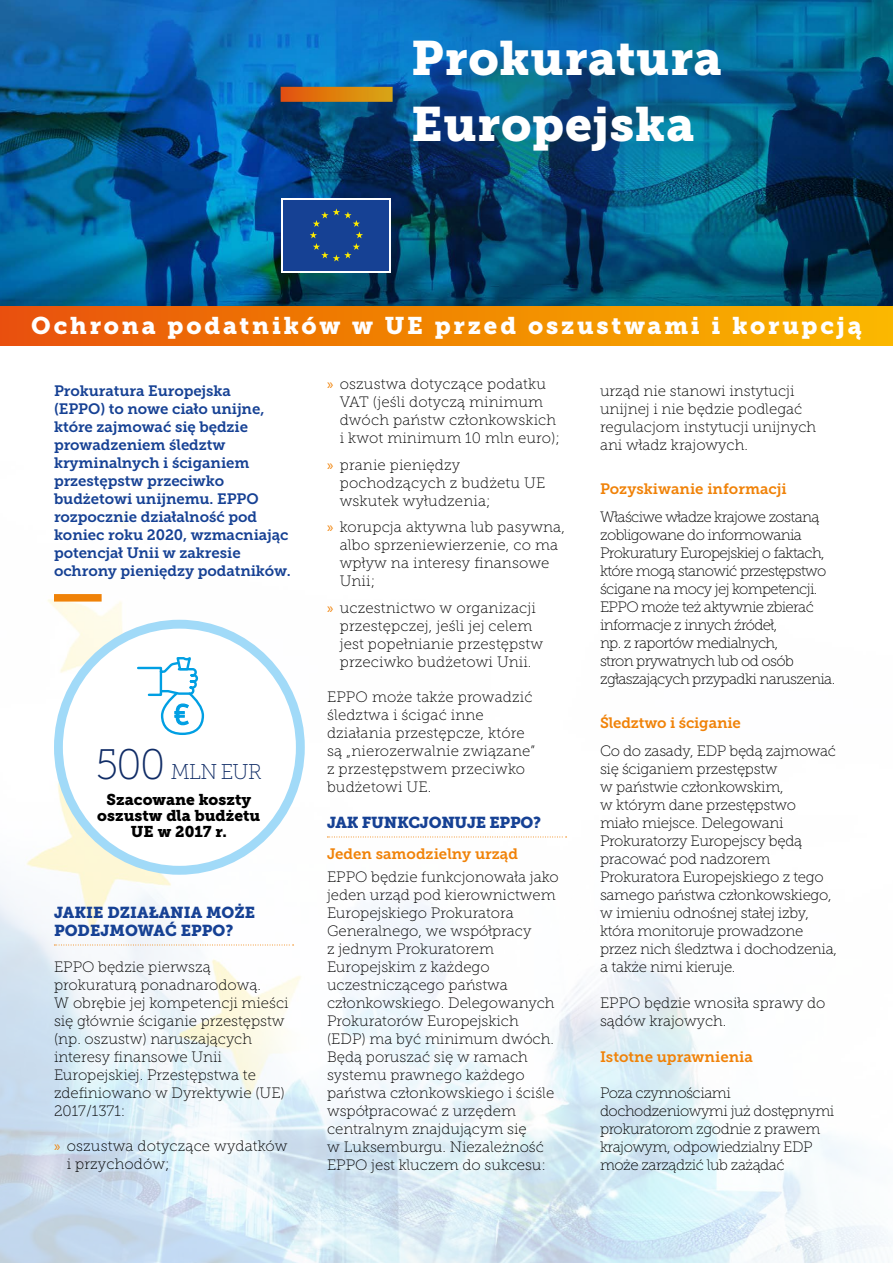
<style>
.page{position:relative;width:893px;height:1263px;background:#fff}
.page>*{position:absolute;margin:0;border:0;box-sizing:border-box;transform-origin:0 0}
.t1{font:48px/66px "Museo Slab 900";letter-spacing:.015em;color:#fff}
.t2{font:24px "Museo Slab 900";letter-spacing:.115em;color:#fff}
.Chiffre_bleus{font:21.3px "Museo Slab 100";letter-spacing:-.025em;color:#102c66;scale:.96 1}
.SUBTITLE{font:15.75px/18px "Museo Slab 900";letter-spacing:-.005em;color:#164194}
.Pays{font:15.6px/16px "Museo Slab 900";color:#000;text-align:center}
.Body{font:15px/18px "Museo Slab 100";color:#000}
.Body-2{font:15px/18px "Museo Slab 100";letter-spacing:-.02em;color:#000}
.Body-3{font:15px/18px "Museo Slab 100";letter-spacing:-.04em;color:#000}
.Intro{font:15px/18px "Museo Slab 700";letter-spacing:-.005em;color:#164194}
.Body-4{font:15px/18px "Museo Slab 100";letter-spacing:-.03em;color:#000}
.Body-5{font:15px "Museo Slab 700";color:#f08208}
.s1{font-size:42.6px}
.s2{font-family:"Myriad Pro";color:#f08208}
</style>
<div class="page">
<img style="left:0;top:345px;width:893px;height:918px">
<img style="left:0;top:0;width:222px;height:306px">
<div style="left:54px;top:594px;width:48px;height:8px;background:#f08208"></div>
<svg style="left:54px;top:945px;width:240px;height:1px"></svg>
<svg style="left:327px;top:837px;width:240px;height:1px"></svg>
<svg style="left:222px;top:0;width:671px;height:306px;background:#075684"></svg>
<div style="left:282px;top:198px;width:109px;height:74px;background:linear-gradient(to right,#164194,#164194)"></div>
<div style="left:284px;top:200px;width:105px;height:70px;background:#164194"></div>
<svg style="left:310px;top:208px;width:53px;height:53px"></svg>
<div style="left:0;top:306px;width:893px;height:39px;background:linear-gradient(to right,#e85209,#faba00)"></div>
<div style="left:58px;top:624px;width:242px;height:246px;background:#fff;border-radius:50%"></div>
<div style="left:54px;top:620px;width:251px;height:255px;border:9px solid #a1daf8;border-radius:50%"></div>
<svg style="left:137px;top:657px;width:68px;height:78px"></svg>
<p class="t1" style="left:411px;top:26px;width:312px">Prokuratura<br>Europejska</p>
<p class="t2" style="left:31px;top:312px;width:832px">Ochrona podatników w UE przed oszustwami i korupcją</p>
<p class="Intro" style="left:54px;top:382px;width:238px">Prokuratura Europejska<br>(EPPO) to nowe ciało unijne, które zajmować się będzie prowadzeniem śledztw kryminalnych i ściganiem przestępstw przeciwko budżetowi unijnemu. EPPO rozpocznie działalność pod koniec roku 2020, wzmacniając potencjał Unii w zakresie ochrony pieniędzy podatników.</p>
<p class="Chiffre_bleus" style="left:96px;top:760px;width:174px"><span class="s1">500</span> MLN EUR</p>
<p class="Pays" style="left:97px;top:792px;width:165px">Szacowane koszty oszustw dla budżetu<br>UE w 2017 r.</p>
<p class="SUBTITLE" style="left:54px;top:904px;width:203px">JAKIE DZIAŁANIA MOŻE<br>PODEJMOWAĆ EPPO?</p>
<p class="Body" style="left:54px;top:958px;width:236px">EPPO będzie pierwszą prokuraturą ponadnarodową.<br>W obrębie jej kompetencji mieści się głównie ściganie przestępstw (np. oszustw) naruszających interesy finansowe Unii<br>Europejskiej. Przestępstwa te zdefiniowano w Dyrektywie (UE)<br>2017/1371:</p>
<p class="Body" style="left:67px;top:1137px;width:222px;text-indent:-13px"><span class="s2">»</span> oszustwa dotyczące wydatków i przychodów;</p>
<p class="Body" style="left:340px;top:375px;width:222px;text-indent:-13px"><span class="s2">»</span> oszustwa dotyczące podatku<br>VAT (jeśli dotyczą minimum dwóch państw członkowskich i kwot minimum 10 mln euro);</p>
<p class="Body" style="left:340px;top:456px;width:207px;text-indent:-13px"><span class="s2">»</span> pranie pieniędzy pochodzących z budżetu UE wskutek wyłudzenia;</p>
<p class="Body" style="left:340px;top:518px;width:227px;text-indent:-13px"><span class="s2">»</span> korupcja aktywna lub pasywna, albo sprzeniewierzenie, co ma wpływ na interesy finansowe<br>Unii;</p>
<p class="Body" style="left:340px;top:599px;width:205px;text-indent:-13px"><span class="s2">»</span> uczestnictwo w organizacji przestępczej, jeśli jej celem jest popełnianie przestępstw przeciwko budżetowi Unii.</p>
<p class="Body" style="left:327px;top:688px;width:210px">EPPO może także prowadzić śledztwa i ścigać inne działania przestępcze, które są „nierozerwalnie związane” z przestępstwem przeciwko budżetowi UE.</p>
<p class="SUBTITLE" style="left:327px;top:814px;width:215px">JAK FUNKCJONUJE EPPO?</p>
<p class="Body-5" style="left:327px;top:845px;width:193px">Jeden samodzielny urząd</p>
<p class="Body" style="left:327px;top:868px;width:233px">EPPO będzie funkcjonowała jako jeden urząd pod kierownictwem<br>Europejskiego Prokuratora<br>Generalnego, we współpracy<br>z jednym Prokuratorem<br>Europejskim z każdego uczestniczącego państwa członkowskiego. Delegowanych<br>Prokuratorów Europejskich (EDP) ma być minimum dwóch.<br>Będą poruszać się w ramach systemu prawnego każdego państwa członkowskiego i ściśle współpracować z urzędem centralnym znajdującym się<br>w Luksemburgu. Niezależność<br>EPPO jest kluczem do sukcesu:</p>
<p class="Body" style="left:600px;top:382px;width:218px">urząd nie stanowi instytucji unijnej i nie będzie podlegać regulacjom instytucji unijnych ani władz krajowych.</p>
<p class="Body-5" style="left:600px;top:480px;width:188px">Pozyskiwanie informacji</p>
<p class="Body-3" style="left:600px;top:508px;width:237px">Właściwe władze krajowe zostaną zobligowane do informowania<br>Prokuratury Europejskiej o faktach, które mogą stanowić przestępstwo ścigane na mocy jej kompetencji.<br>EPPO może też aktywnie zbierać informacje z innych źródeł,<br>np. z raportów medialnych,<br>stron prywatnych lub od osób zgłaszających przypadki naruszenia.</p>
<p class="Body-5" style="left:600px;top:714px;width:142px">Śledztwo i ściganie</p>
<p class="Body-2" style="left:600px;top:742px;width:238px">Co do zasady, EDP będą zajmować się ściganiem przestępstw<br>w państwie członkowskim,<br>w którym dane przestępstwo miało miejsce. Delegowani<br>Prokuratorzy Europejscy będą pracować pod nadzorem<br>Prokuratora Europejskiego z tego samego państwa członkowskiego, w imieniu odnośnej stałej izby, która monitoruje prowadzone przez nich śledztwa i dochodzenia, a także nimi kieruje.</p>
<p class="Body" style="left:600px;top:994px;width:227px">EPPO będzie wnosiła sprawy do sądów krajowych.</p>
<p class="Body-5" style="left:600px;top:1048px;width:154px">Istotne uprawnienia</p>
<p class="Body-4" style="left:600px;top:1084px;width:236px">Poza czynnościami dochodzeniowymi już dostępnymi prokuratorom zgodnie z prawem krajowym, odpowiedzialny EDP może zarządzić lub zażądać</p>
</div>
